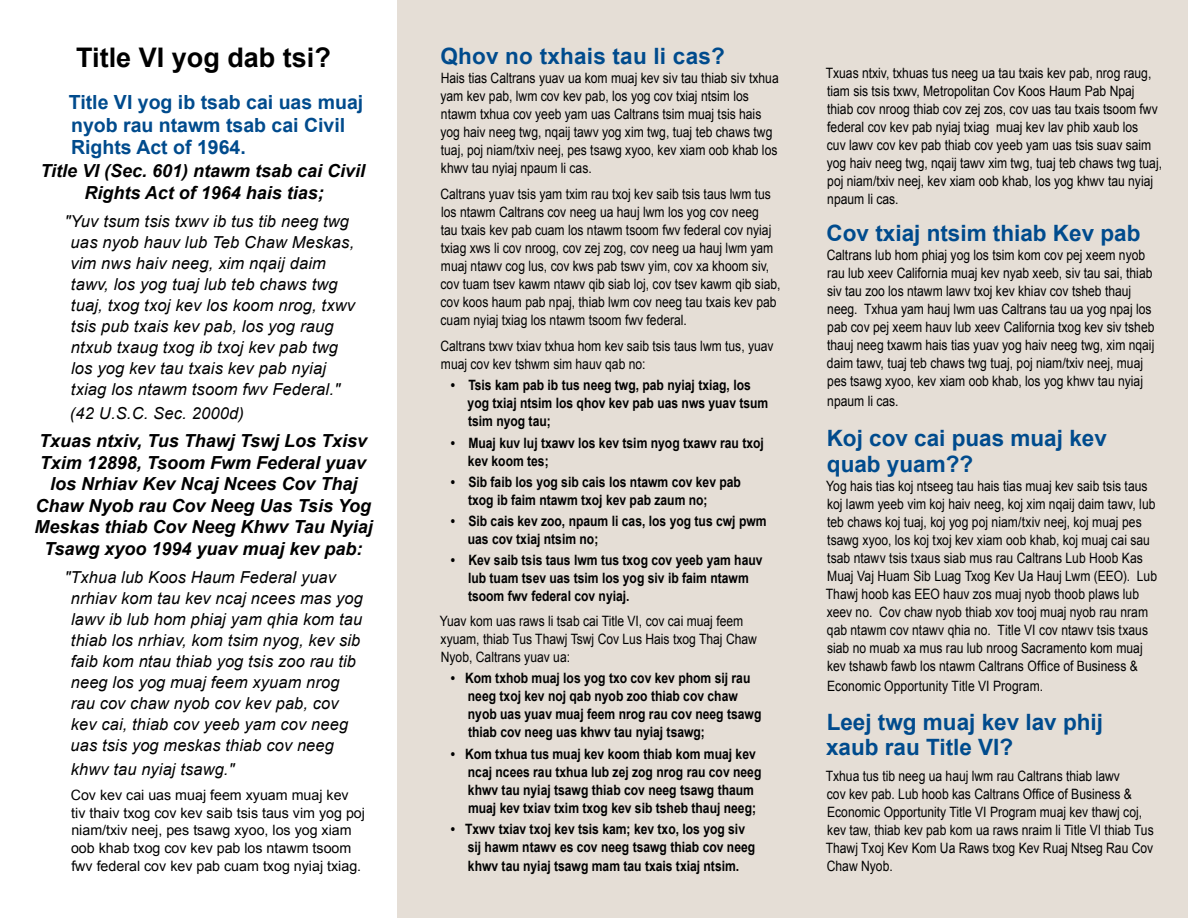
<style>
.page{position:relative;width:1188px;height:918px;background:#fff}
.page>*{position:absolute;margin:0;border:0;box-sizing:border-box;transform-origin:0 0}
.t1{font:700 27px "Arial";color:#000}
.t2{font:700 22.5px/25.5px "Arial";color:#004b8d}
._1st_panel_head{font:700 19.5px/22.5px "Arial";color:#004b8d}
.sec_601_itl{font:italic 700 18px/21.6px "Arial";color:#000;text-align:center}
.sec_601_alt{font:italic 16.5px/21px "Arial";letter-spacing:.01em;color:#000}
.Body_copy{font:14.25px/18px "Arial";color:#000;scale:.85 1}
.Bullets{font:700 14.25px/18px "Arial";color:#000;scale:.85 1}
.Body_copy-2{font:700 14.25px/18px "Arial";color:#000;scale:.85 1}
.Body_copy-3{font:14.25px/18px "Arial";color:#000}
</style>
<div class="page">
<div style="left:397px;top:0;width:791px;height:918px;background:#e5ded6"></div>
<h2 class="t1" style="left:76px;top:39px;width:256px">Title VI yog dab tsi?</h2>
<p class="_1st_panel_head" style="left:69px;top:92px;width:296px">Title VI yog ib tsab cai uas muaj nyob rau ntawm tsab cai Civil<br>Rights Act of 1964.</p>
<p class="sec_601_itl" style="left:40px;top:161px;width:326px">Title VI (Sec. 601) ntawm tsab cai Civil<br>Rights Act of 1964 hais tias;</p>
<p class="sec_601_alt" style="left:70px;top:211px;width:286px;text-indent:-6px">"Yuv tsum tsis txwv ib tus tib neeg twg uas nyob hauv lub Teb Chaw Meskas, vim nws haiv neeg, xim nqaij daim tawv, los yog tuaj lub teb chaws twg tuaj, txog txoj kev los koom nrog, txwv tsis pub txais kev pab, los yog raug ntxub txaug txog ib txoj kev pab twg los yog kev tau txais kev pab nyiaj txiag los ntawm tsoom fwv Federal."</p>
<p class="sec_601_alt" style="left:70px;top:403px;width:176px">(42 U.S.C. Sec. 2000d)</p>
<p class="sec_601_itl" style="left:34px;top:431px;width:340px">Txuas ntxiv, Tus Thawj Tswj Los Txisv Txim 12898, Tsoom Fwm Federal yuav los Nrhiav Kev Ncaj Ncees Cov Thaj Chaw Nyob rau Cov Neeg Uas Tsis Yog Meskas thiab Cov Neeg Khwv Tau Nyiaj Tsawg xyoo 1994 yuav muaj kev pab:</p>
<p class="sec_601_alt" style="left:71px;top:567px;width:294px;text-indent:-6px">"Txhua lub Koos Haum Federal yuav nrhiav kom tau kev ncaj ncees mas yog lawv ib lub hom phiaj yam qhia kom tau thiab los nrhiav, kom tsim nyog, kev sib faib kom ntau thiab yog tsis zoo rau tib neeg los yog muaj feem xyuam nrog rau cov chaw nyob cov kev pab, cov kev cai, thiab cov yeeb yam cov neeg uas tsis yog meskas thiab cov neeg</p>
<p class="sec_601_alt" style="left:71px;top:759px;width:165px">khwv tau nyiaj tsawg."</p>
<p class="Body_copy-3" style="left:71px;top:786px;width:296px">Cov kev cai uas muaj feem xyuam muaj kev tiv thaiv txog cov kev saib tsis taus vim yog poj niam/txiv neej, pes tsawg xyoo, los yog xiam oob khab txog cov kev pab los ntawm tsoom fwv federal cov kev pab cuam txog nyiaj txiag.</p>
<h3 class="t2" style="left:440px;top:44px;width:286px">Qhov no txhais tau li cas?</h3>
<p class="Body_copy" style="left:441px;top:69px;width:399px">Hais tias Caltrans yuav ua kom muaj kev siv tau thiab siv txhua yam kev pab, lwm cov kev pab, los yog cov txiaj ntsim los ntawm txhua cov yeeb yam uas Caltrans tsim muaj tsis hais yog haiv neeg twg, nqaij tawv yog xim twg, tuaj teb chaws twg tuaj, poj niam/txiv neej, pes tsawg xyoo, kev xiam oob khab los khwv tau nyiaj npaum li cas.</p>
<p class="Body_copy" style="left:440px;top:185px;width:402px">Caltrans yuav tsis yam txim rau txoj kev saib tsis taus lwm tus los ntawm Caltrans cov neeg ua hauj lwm los yog cov neeg<br>tau txais kev pab cuam los ntawm tsoom fwv federal cov nyiaj txiag xws li cov nroog, cov zej zog, cov neeg ua hauj lwm yam muaj ntawv cog lus, cov kws pab tswv yim, cov xa khoom siv, cov tuam tsev kawm ntawv qib siab loj, cov tsev kawm qib siab, cov koos haum pab npaj, thiab lwm cov neeg tau txais kev pab cuam nyiaj txiag los ntawm tsoom fwv federal.</p>
<p class="Body_copy" style="left:440px;top:337px;width:394px">Caltrans txwv txiav txhua hom kev saib tsis taus lwm tus, yuav muaj cov kev tshwm sim hauv qab no:</p>
<p class="Body_copy-2" style="left:468px;top:377px;width:355px;text-indent:-17px">• Tsis kam pab ib tus neeg twg, pab nyiaj txiag, los yog txiaj ntsim los qhov kev pab uas nws yuav tsum tsim nyog tau;</p>
<p class="Body_copy-2" style="left:468px;top:434px;width:350px;text-indent:-17px">• Muaj kuv luj txawv los kev tsim nyog txawv rau txoj kev koom tes;</p>
<p class="Body_copy-2" style="left:468px;top:473px;width:323px;text-indent:-17px">• Sib faib los yog sib cais los ntawm cov kev pab txog ib faim ntawm txoj kev pab zaum no;</p>
<p class="Body_copy-2" style="left:468px;top:512px;width:353px;text-indent:-17px">• Sib cais kev zoo, npaum li cas, los yog tus cwj pwm uas cov txiaj ntsim no;</p>
<p class="Body_copy-2" style="left:468px;top:552px;width:348px;text-indent:-17px">• Kev saib tsis taus lwm tus txog cov yeeb yam hauv lub tuam tsev uas tsim los yog siv ib faim ntawm tsoom fwv federal cov nyiaj.</p>
<p class="Body_copy" style="left:440px;top:612px;width:375px">Yuav kom uas raws li tsab cai Title VI, cov cai muaj feem xyuam, thiab Tus Thawj Tswj Cov Lus Hais txog Thaj Chaw<br>Nyob, Caltrans yuav ua:</p>
<p class="Bullets" style="left:468px;top:670px;width:347px;text-indent:-17px">• Kom txhob muaj los yog txo cov kev phom sij rau neeg txoj kev noj qab nyob zoo thiab cov chaw nyob uas yuav muaj feem nrog rau cov neeg tsawg thiab cov neeg uas khwv tau nyiaj tsawg;</p>
<p class="Bullets" style="left:468px;top:745px;width:347px;text-indent:-17px">• Kom txhua tus muaj kev koom thiab kom muaj kev ncaj ncees rau txhua lub zej zog nrog rau cov neeg khwv tau nyiaj tsawg thiab cov neeg tsawg thaum muaj kev txiav txim txog kev sib tsheb thauj neeg;</p>
<p class="Bullets" style="left:468px;top:820px;width:340px;text-indent:-17px">• Txwv txiav txoj kev tsis kam; kev txo, los yog siv sij hawm ntawv es cov neeg tsawg thiab cov neeg</p>
<p class="Bullets" style="left:468px;top:858px;width:321px">khwv tau nyiaj tsawg mam tau txais txiaj ntsim.</p>
<p class="Body_copy" style="left:826px;top:64px;width:397px">Txuas ntxiv, txhuas tus neeg ua tau txais kev pab, nrog raug, tiam sis tsis txwv, Metropolitan Cov Koos Haum Pab Npaj thiab cov nroog thiab cov zej zos, cov uas tau txais tsoom fwv federal cov kev pab nyiaj txiag muaj kev lav phib xaub los<br>cuv lawv cov kev pab thiab cov yeeb yam uas tsis suav saim yog haiv neeg twg, nqaij tawv xim twg, tuaj teb chaws twg tuaj, poj niam/txiv neej, kev xiam oob khab, los yog khwv tau nyiaj npaum li cas.</p>
<h3 class="t2" style="left:827px;top:221px;width:315px">Cov txiaj ntsim thiab Kev pab</h3>
<p class="Body_copy" style="left:827px;top:246px;width:387px">Caltrans lub hom phiaj yog los tsim kom cov pej xeem nyob rau lub xeev California muaj kev nyab xeeb, siv tau sai, thiab siv tau zoo los ntawm lawv txoj kev khiav cov tsheb thauj neeg. Txhua yam hauj lwm uas Caltrans tau ua yog npaj los pab cov pej xeem hauv lub xeev California txog kev siv tsheb thauj neeg txawm hais tias yuav yog haiv neeg twg, xim nqaij daim tawv, tuaj teb chaws twg tuaj, poj niam/txiv neej, muaj pes tsawg xyoo, kev xiam oob khab, los yog khwv tau nyiaj</p>
<p class="Body_copy" style="left:827px;top:392px;width:85px">npaum li cas.</p>
<h3 class="t2" style="left:827px;top:426px;width:282px">Koj cov cai puas muaj kev quab yuam??</h3>
<p class="Body_copy" style="left:826px;top:477px;width:391px">Yog hais tias koj ntseeg tau hais tias muaj kev saib tsis taus koj lawm yeeb vim koj haiv neeg, koj xim nqaij daim tawv, lub teb chaws koj tuaj, koj yog poj niam/txiv neej, koj muaj pes tsawg xyoo, los koj txoj kev xiam oob khab, koj muaj cai sau tsab ntawv tsis txaus siab mus rau Caltrans Lub Hoob Kas Muaj Vaj Huam Sib Luag Txog Kev Ua Hauj Lwm (EEO). Lub Thawj hoob kas EEO hauv zos muaj nyob thoob plaws lub xeev no. Cov chaw nyob thiab xov tooj muaj nyob rau nram qab ntawm cov ntawv qhia no. Title VI cov ntawv tsis txaus siab no muab xa mus rau lub nroog Sacramento kom muaj kev tshawb fawb los ntawm Caltrans Office of Business &amp;</p>
<p class="Body_copy" style="left:827px;top:677px;width:256px">Economic Opportunity Title VI Program.</p>
<h3 class="t2" style="left:826px;top:710px;width:278px">Leej twg muaj kev lav phij xaub rau Title VI?</h3>
<p class="Body_copy" style="left:826px;top:767px;width:387px">Txhua tus tib neeg ua hauj lwm rau Caltrans thiab lawv<br>cov kev pab. Lub hoob kas Caltrans Office of Business &amp; Economic Opportunity Title VI Program muaj kev thawj coj, kev taw, thiab kev pab kom ua raws nraim li Title VI thiab Tus Thawj Txoj Kev Kom Ua Raws txog Kev Ruaj Ntseg Rau Cov Chaw Nyob.</p>
</div>
